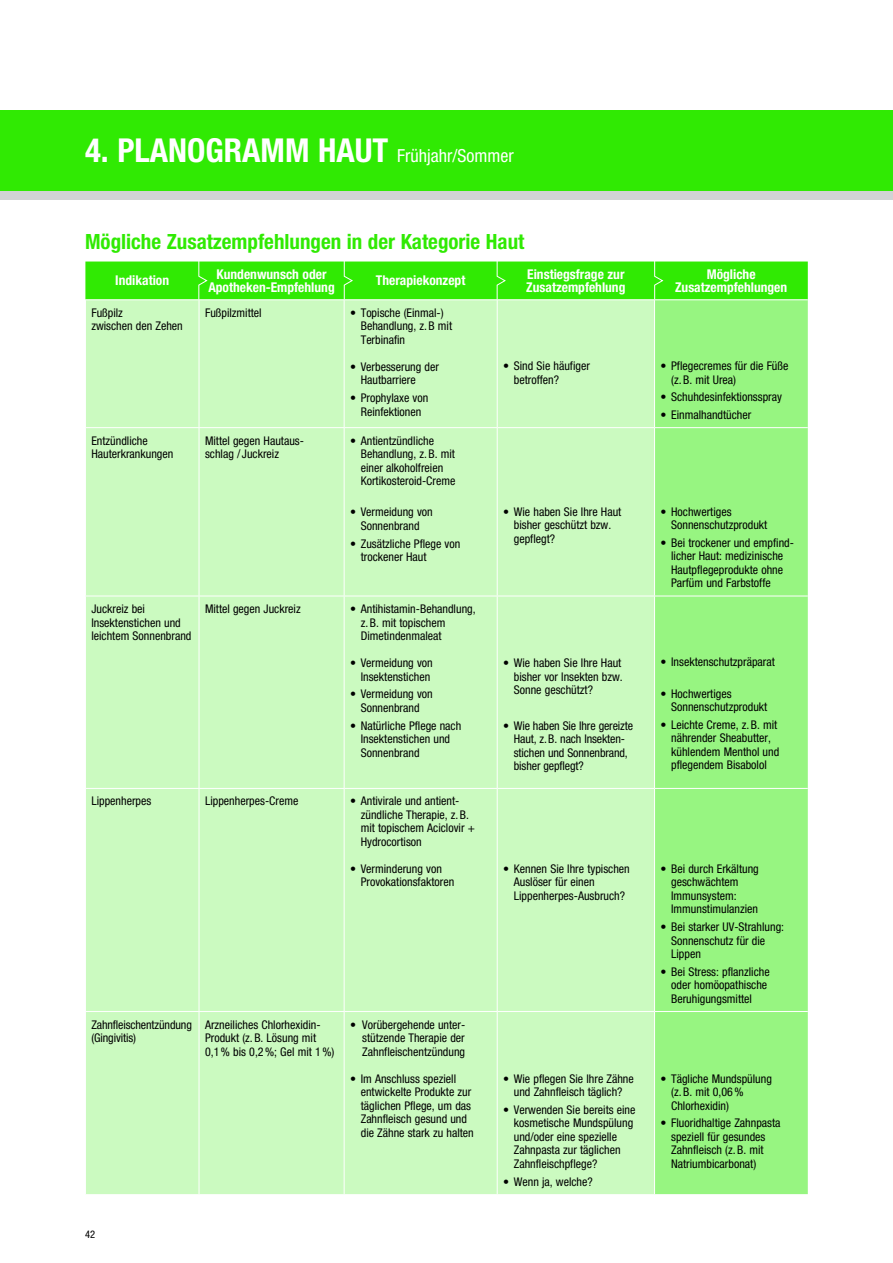
<style>
.page{position:relative;width:893px;height:1263px;background:#fff}
.page>*{position:absolute;margin:0;border:0;box-sizing:border-box;transform-origin:0 0}
.t1{font:700 condensed 33px "Helvetica Neue LT Pro";color:#fff}
.t2{font:700 condensed 21px "Helvetica Neue LT Pro";color:#30ea03}
.t3{font:700 condensed 13.5px/13.5px "Helvetica Neue LT Pro";color:#fff;text-align:center}
.t4{font:condensed 12px/13.5px "Helvetica Neue LT Pro";color:#000}
.t5{font:condensed 10.5px "Helvetica Neue LT Pro";color:#000}
.s1{font-weight:400;font-size:18px}
</style>
<div class="page">
<div style="left:0;top:111px;width:893px;height:83px;background:#30ea03"></div>
<div style="left:0;top:191px;width:893px;height:9px;background:#d0d3d4"></div>
<div style="left:86px;top:301px;width:568px;height:893px;background:#cbfac0"></div>
<div style="left:655px;top:301px;width:153px;height:893px;background:#97f581"></div>
<hr style="left:199px;top:300px;width:1px;height:127px;background:#fff">
<hr style="left:344px;top:300px;width:1px;height:127px;background:#fff">
<hr style="left:497px;top:300px;width:1px;height:127px;background:#fff">
<hr style="left:85px;top:427px;width:114px;height:1px;background:#fff">
<hr style="left:199px;top:427px;width:145px;height:1px;background:#fff">
<hr style="left:344px;top:427px;width:153px;height:1px;background:#fff">
<hr style="left:497px;top:427px;width:158px;height:1px;background:#fff">
<hr style="left:655px;top:427px;width:153px;height:1px;background:#fff">
<hr style="left:85px;top:596px;width:114px;height:1px;background:#fff">
<hr style="left:199px;top:596px;width:145px;height:1px;background:#fff">
<hr style="left:344px;top:596px;width:153px;height:1px;background:#fff">
<hr style="left:497px;top:596px;width:158px;height:1px;background:#fff">
<hr style="left:655px;top:596px;width:153px;height:1px;background:#fff">
<hr style="left:85px;top:788px;width:114px;height:1px;background:#fff">
<hr style="left:199px;top:788px;width:145px;height:1px;background:#fff">
<hr style="left:344px;top:788px;width:153px;height:1px;background:#fff">
<hr style="left:497px;top:788px;width:158px;height:1px;background:#fff">
<hr style="left:655px;top:788px;width:153px;height:1px;background:#fff">
<hr style="left:85px;top:1011px;width:114px;height:1px;background:#fff">
<hr style="left:199px;top:1011px;width:145px;height:1px;background:#fff">
<hr style="left:344px;top:1011px;width:153px;height:1px;background:#fff">
<hr style="left:497px;top:1011px;width:158px;height:1px;background:#fff">
<hr style="left:655px;top:1011px;width:153px;height:1px;background:#fff">
<hr style="left:199px;top:428px;width:1px;height:168px;background:#fff">
<hr style="left:344px;top:428px;width:1px;height:168px;background:#fff">
<hr style="left:497px;top:428px;width:1px;height:168px;background:#fff">
<hr style="left:199px;top:596px;width:1px;height:192px;background:#fff">
<hr style="left:344px;top:596px;width:1px;height:192px;background:#fff">
<hr style="left:497px;top:596px;width:1px;height:192px;background:#fff">
<hr style="left:199px;top:789px;width:1px;height:222px;background:#fff">
<hr style="left:344px;top:789px;width:1px;height:222px;background:#fff">
<hr style="left:497px;top:789px;width:1px;height:222px;background:#fff">
<hr style="left:199px;top:1012px;width:1px;height:182px;background:#fff">
<hr style="left:344px;top:1012px;width:1px;height:182px;background:#fff">
<hr style="left:497px;top:1012px;width:1px;height:182px;background:#fff">
<svg style="left:85px;top:261px;width:723px;height:40px;background:#3ceb12"></svg>
<h1 class="t1" style="left:85px;top:130px;width:430px">4. PLANOGRAMM HAUT <span class="s1">Frühjahr/Sommer</span></h1>
<h2 class="t2" style="left:85px;top:229px;width:441px">Mögliche Zusatzempfehlungen in der Kategorie Haut</h2>
<p class="t3" style="left:115px;top:274px;width:55px">Indikation</p>
<p class="t3" style="left:208px;top:267px;width:128px">Kundenwunsch oder<br>Apotheken-Empfehlung</p>
<p class="t3" style="left:376px;top:274px;width:91px">Therapiekonzept</p>
<p class="t3" style="left:526px;top:267px;width:101px;text-align:left">Einstiegsfrage zur<br>Zusatzempfehlung</p>
<p class="t3" style="left:675px;top:267px;width:114px">Mögliche<br>Zusatzempfehlungen</p>
<p class="t4" style="left:91px;top:306px;width:93px">Fußpilz<br>zwischen den Zehen</p>
<p class="t4" style="left:205px;top:306px;width:58px">Fußpilzmittel</p>
<p class="t4" style="left:361px;top:306px;width:93px;text-indent:-11px">• Topische (Einmal-)<br>Behandlung, z.B mit<br>Terbinafin</p>
<p class="t4" style="left:361px;top:360px;width:80px;text-indent:-11px">• Verbesserung der<br>Hautbarriere</p>
<p class="t4" style="left:350px;top:391px;width:80px;text-align:center">• Prophylaxe von<br>Reinfektionen</p>
<p class="t4" style="left:514px;top:359px;width:78px;text-indent:-11px">• Sind Sie häufiger betroffen?</p>
<p class="t4" style="left:671px;top:359px;width:119px;text-indent:-11px">• Pflegecremes für die Füße (z.B. mit Urea)</p>
<p class="t4" style="left:661px;top:390px;width:123px">• Schuhdesinfektionsspray</p>
<p class="t4" style="left:661px;top:408px;width:92px">• Einmalhandtücher</p>
<p class="t4" style="left:91px;top:434px;width:83px">Entzündliche<br>Hauterkrankungen</p>
<p class="t4" style="left:205px;top:434px;width:100px">Mittel gegen Hautaus&shy;schlag / Juckreiz</p>
<p class="t4" style="left:361px;top:434px;width:96px;text-indent:-11px">• Antientzündliche<br>Behandlung, z.B. mit einer alkoholfreien<br>Kortikosteroid-Creme</p>
<p class="t4" style="left:350px;top:505px;width:84px;text-align:center">• Vermeidung von<br>Sonnenbrand</p>
<p class="t4" style="left:361px;top:537px;width:101px;text-indent:-11px">• Zusätzliche Pflege von trockener Haut</p>
<p class="t4" style="left:91px;top:602px;width:102px">Juckreiz bei<br>Insektenstichen und leichtem Sonnenbrand</p>
<p class="t4" style="left:205px;top:602px;width:97px">Mittel gegen Juckreiz</p>
<p class="t4" style="left:361px;top:602px;width:116px;text-indent:-11px">• Antihistamin-Behandlung, z.B. mit topischem<br>Dimetindenmaleat</p>
<p class="t4" style="left:350px;top:656px;width:84px;text-align:right">• Vermeidung von<br>Insektenstichen</p>
<p class="t4" style="left:350px;top:687px;width:84px;text-align:center">• Vermeidung von<br>Sonnenbrand</p>
<p class="t4" style="left:361px;top:718px;width:102px;text-indent:-11px">• Natürliche Pflege nach<br>Insektenstichen und<br>Sonnenbrand</p>
<p class="t4" style="left:514px;top:505px;width:109px;text-indent:-11px">• Wie haben Sie Ihre Haut bisher geschützt bzw. gepflegt?</p>
<p class="t4" style="left:671px;top:505px;width:98px;text-indent:-11px">• Hochwertiges<br>Sonnenschutzprodukt</p>
<p class="t4" style="left:671px;top:536px;width:124px;text-indent:-11px">• Bei trockener und empfind&shy;licher Haut: medizinische<br>Hautpflegeprodukte ohne<br>Parfüm und Farbstoffe</p>
<p class="t4" style="left:514px;top:656px;width:110px;text-indent:-11px">• Wie haben Sie Ihre Haut bisher vor Insekten bzw.<br>Sonne geschützt?</p>
<p class="t4" style="left:514px;top:718px;width:121px;text-indent:-11px">• Wie haben Sie Ihre gereizte<br>Haut, z.B. nach Insekten&shy;stichen und Sonnenbrand, bisher gepflegt?</p>
<p class="t4" style="left:661px;top:655px;width:116px">• Insektenschutzpräparat</p>
<p class="t4" style="left:671px;top:686px;width:98px;text-indent:-11px">• Hochwertiges<br>Sonnenschutzprodukt</p>
<p class="t4" style="left:671px;top:718px;width:110px;text-indent:-11px">• Leichte Creme, z.B. mit nährender Sheabutter, kühlendem Menthol und pflegendem Bisabolol</p>
<p class="t4" style="left:91px;top:794px;width:61px">Lippenherpes</p>
<p class="t4" style="left:205px;top:794px;width:95px">Lippenherpes-Creme</p>
<p class="t4" style="left:361px;top:794px;width:116px;text-indent:-11px">• Antivirale und antient&shy;zündliche Therapie, z.B. mit topischem Aciclovir +<br>Hydrocortison</p>
<p class="t4" style="left:361px;top:862px;width:95px;text-indent:-11px">• Verminderung von<br>Provokationsfaktoren</p>
<p class="t4" style="left:514px;top:862px;width:117px;text-indent:-11px">• Kennen Sie Ihre typischen<br>Auslöser für einen<br>Lippenherpes-Ausbruch?</p>
<p class="t4" style="left:671px;top:862px;width:89px;text-indent:-11px">• Bei durch Erkältung geschwächtem<br>Immunsystem:<br>Immunstimulanzien</p>
<p class="t4" style="left:671px;top:920px;width:114px;text-indent:-11px">• Bei starker UV-Strahlung:<br>Sonnenschutz für die<br>Lippen</p>
<p class="t4" style="left:671px;top:965px;width:100px;text-indent:-11px">• Bei Stress: pflanzliche oder homöopathische<br>Beruhigungsmittel</p>
<p class="t4" style="left:91px;top:1017px;width:102px">Zahnfleischentzündung (Gingivitis)</p>
<p class="t4" style="left:205px;top:1017px;width:131px">Arzneiliches Chlorhexidin-<br>Produkt (z.B. Lösung mit<br>0,1% bis 0,2%; Gel mit 1%)</p>
<p class="t4" style="left:362px;top:1017px;width:105px;text-align:justify;text-indent:-12px">• Vorübergehende unter&shy;stützende Therapie der Zahnfleischentzündung</p>
<p class="t4" style="left:361px;top:1071px;width:115px;text-indent:-11px">• Im Anschluss speziell entwickelte Produkte zur täglichen Pflege, um das<br>Zahnfleisch gesund und die Zähne stark zu halten</p>
<p class="t4" style="left:503px;top:1071px;width:132px;text-align:center">• Wie pflegen Sie Ihre Zähne und Zahnfleisch täglich?</p>
<p class="t4" style="left:671px;top:1071px;width:102px;text-indent:-11px">• Tägliche Mundspülung (z.B. mit 0,06%<br>Chlorhexidin)</p>
<p class="t4" style="left:671px;top:1116px;width:111px;text-indent:-11px">• Fluoridhaltige Zahnpasta speziell für gesundes<br>Zahnfleisch (z.B. mit<br>Natriumbicarbonat)</p>
<p class="t4" style="left:514px;top:1103px;width:123px;text-indent:-11px">• Verwenden Sie bereits eine kosmetische Mundspülung und/oder eine spezielle<br>Zahnpasta zur täglichen<br>Zahnfleischpflege?</p>
<p class="t4" style="left:503px;top:1174px;width:91px">• Wenn ja, welche?</p>
<p class="t5" style="left:85px;top:1228px;width:12px">42</p>
</div>
